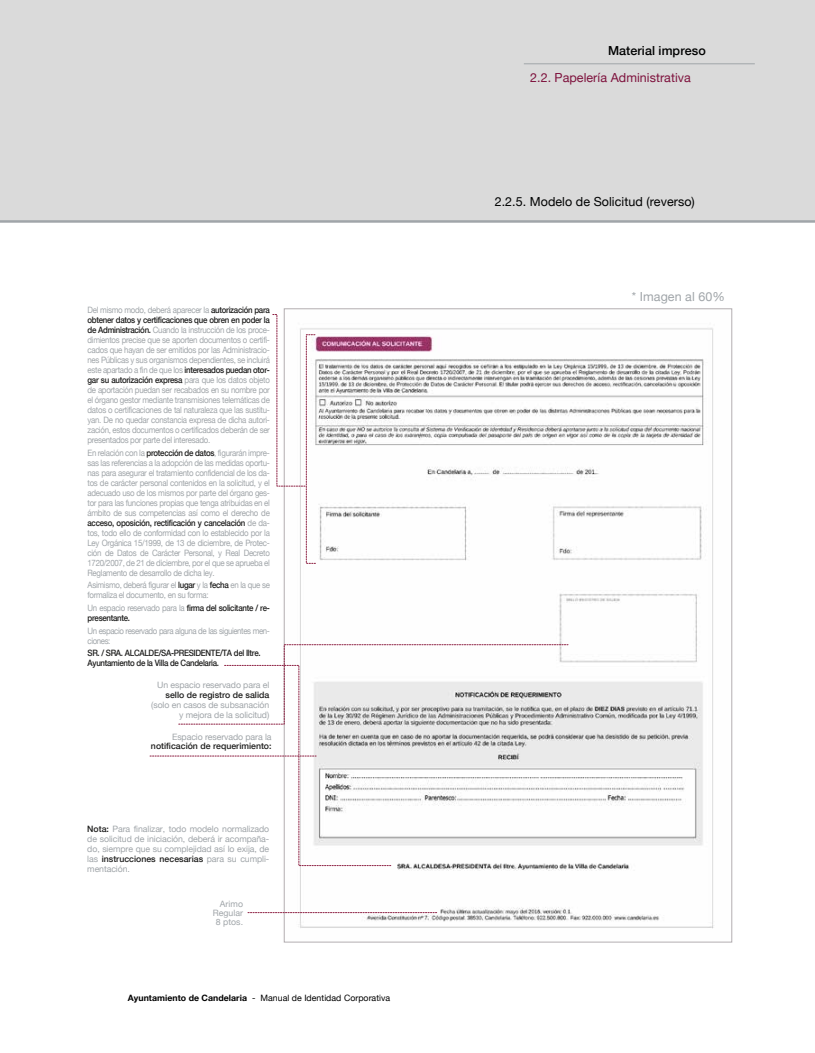
<style>
.page{position:relative;width:815px;height:1053px;background:#fff}
.page>*{position:absolute;margin:0;border:0;box-sizing:border-box;transform-origin:0 0}
.t1{font:12.5px "Helvetica Neue";letter-spacing:.005em;color:#000101}
.t2{font:12.5px "Helvetica Neue";letter-spacing:.005em;color:#7e123d}
.t3{font:500 12.5px "Helvetica Neue";letter-spacing:.005em;color:#000101}
.t4{font:12.5px "Helvetica Neue";letter-spacing:.005em;color:#a0a5a9}
.t5{font:8.75px/10px "Helvetica Neue";letter-spacing:-.035em;color:#a0a5a9;text-align:justify;scale:.9 1}
.t6{font:8.75px/10px "Helvetica Neue";letter-spacing:-.035em;color:#a0a5a9;text-align:justify}
.t7{font:500 8.75px/10px "Helvetica Neue";letter-spacing:-.035em;color:#1d1d1c;scale:.9 1}
.t8{font:8.75px/10px "Helvetica Neue";letter-spacing:-.01em;color:#a0a5a9;text-align:right}
.t9{font:8.75px "Helvetica Neue";letter-spacing:.005em;color:#000101}
.t10{font:500 8.75px "Helvetica Neue";color:#1d1d1c}
.t11{font:8.75px/8.8px "Helvetica Neue";letter-spacing:.005em;color:#a0a5a9;text-align:right}
.s1{font-weight:500;color:#1d1d1c}
.s2{font-weight:400;color:#a0a5a9}
.s3{font-weight:700}
</style>
<div class="page">
<div style="left:0;top:0;width:815px;height:221px;background:#dadada"></div>
<hr style="left:524px;top:63px;width:231px;height:1px;background:#a0a5a9">
<hr style="left:0;top:220px;width:815px;height:3px;background:#a0a5a9">
<img style="left:283px;top:309px;width:431px;height:633px">
<svg style="left:272px;top:313px;width:34px;height:174px"></svg>
<svg style="left:248px;top:912px;width:189px;height:1px"></svg>
<svg style="left:150px;top:643px;width:419px;height:223px"></svg>
<p class="t5" style="left:88px;top:305px;width:204px">Del mismo modo, deberá aparecer la <span class="s1">autorización para obtener datos y certificaciones que obren en poder la de Administración.</span> Cuando la instrucción de los proce&shy;dimientos precise que se aporten documentos o certifi&shy;cados que hayan de ser emitidos por las Administracio&shy;nes Públicas y sus organismos dependientes, se incluirá este apartado a fin de que los <span class="s1">interesados puedan otor&shy;gar su autorización expresa</span> para que los datos objeto de aportación puedan ser recabados en su nombre por el órgano gestor mediante transmisiones telemáticas de datos o certificaciones de tal naturaleza que las sustitu&shy;yan. De no quedar constancia expresa de dicha autori&shy;zación, estos documentos o certificados deberán de ser presentados por parte del interesado.</p>
<p class="t5" style="left:88px;top:447px;width:204px">En relación con la <span class="s1">protección de datos</span>, figurarán impre&shy;sas las referencias a la adopción de las medidas oportu&shy;nas para asegurar el tratamiento confidencial de los da&shy;tos de carácter personal contenidos en la solicitud, y el adecuado uso de los mismos por parte del órgano ges&shy;tor para las funciones propias que tenga atribuidas en el ámbito de sus competencias así como el derecho de <span class="s1">acceso, oposición, rectificación y cancelación</span> de da&shy;tos, todo ello de conformidad con lo establecido por la Ley Orgánica 15/1999, de 13 de diciembre, de Protec&shy;ción de Datos de Carácter Personal, y Real Decreto 1720/2007, de 21 de diciembre, por el que se aprueba el Reglamento de desarrollo de dicha ley.</p>
<p class="t5" style="left:88px;top:580px;width:204px">Asimismo, deberá figurar el <span class="s1">lugar</span> y la <span class="s1">fecha</span> en la que se formaliza el documento, en su forma:</p>
<p class="t7" style="left:88px;top:602px;width:204px"><span class="s2">Un espacio reservado para la</span> firma del solicitante / re&shy;presentante.</p>
<p class="t5" style="left:88px;top:625px;width:204px">Un espacio reservado para alguna de las siguientes men&shy;ciones:</p>
<p class="t7" style="left:88px;top:647px;width:194px">SR. / SRA. ALCALDE/SA-PRESIDENTE/TA del Iltre.<br>Ayuntamiento de la Villa de Candelaria.</p>
<p class="t8" style="left:157px;top:679px;width:114px">Un espacio reservado para el</p>
<p class="t10" style="left:166px;top:689px;width:105px">sello de registro de salida</p>
<p class="t8" style="left:151px;top:699px;width:120px">(solo en casos de subsanación y mejora de la solicitud)</p>
<p class="t8" style="left:172px;top:732px;width:101px">Espacio reservado para la</p>
<p class="t10" style="left:151px;top:740px;width:122px">notificación de requerimiento:</p>
<p class="t6" style="left:87px;top:823px;width:184px"><span class="s1">Nota:</span> Para finalizar, todo modelo normalizado de solicitud de iniciación, deberá ir acompaña&shy;do, siempre que su complejidad así lo exija, de las <span class="s1">instrucciones necesarias</span> para su cumpli&shy;mentación.</p>
<p class="t11" style="left:213px;top:899px;width:32px">Arimo<br>Regular<br>8 ptos.</p>
<p class="t9" style="left:128px;top:992px;width:264px"><span class="s3">Ayuntamiento de Candelaria</span> - Manual de Identidad Corporativa</p>
<h1 class="t3" style="left:608px;top:43px;width:99px">Material impreso</h1>
<h1 class="t2" style="left:530px;top:70px;width:162px">2.2. Papelería Administrativa</h1>
<h1 class="t1" style="left:495px;top:194px;width:202px">2.2.5. Modelo de Solicitud (reverso)</h1>
<h1 class="t4" style="left:632px;top:289px;width:95px">* Imagen al 60%</h1>
</div>
